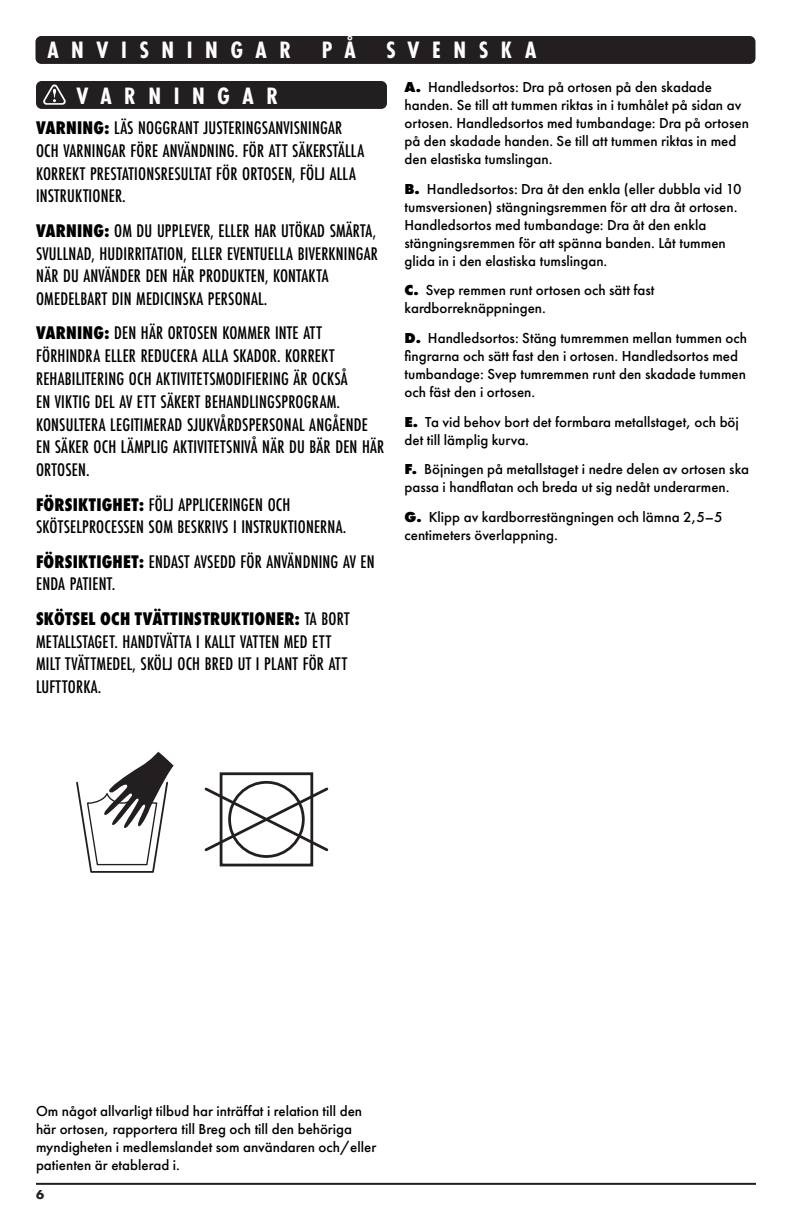
<style>
.page{position:relative;width:792px;height:1224px;background:#fff}
.page>*{position:absolute;margin:0;border:0;box-sizing:border-box;transform-origin:0 0}
.Page_title{font:700 24.6px "Futura PT Cond";letter-spacing:.51em;color:#fff}
.Caution{font:500 19px/22.8px "Futura PT Cond";letter-spacing:.01em;color:#000}
.Body_text{font:500 15px/18px "Futura PT";color:#000}
.t1{font:700 13.6px "Futura PT";color:#231f20}
.s1{font-weight:800}
</style>
<div class="page">
<div style="left:35px;top:36px;width:720px;height:28px;background:#231f20;border-radius:6px"></div>
<div style="left:36px;top:81px;width:351px;height:28px;background:#231f20;border-radius:6px"></div>
<svg style="left:43px;top:84px;width:23px;height:21px"></svg>
<hr style="left:36px;top:1183px;width:720px;height:2px;background:#231f20">
<svg style="left:76px;top:752px;width:98px;height:121px"></svg>
<div style="left:220px;top:772px;width:93px;height:94px;border:3px solid #231f20"></div>
<div style="left:228px;top:781px;width:77px;height:77px;border:3px solid #231f20;border-radius:50%"></div>
<svg style="left:204px;top:785px;width:125px;height:69px"></svg>
<p class="Page_title" style="left:47px;top:36px;width:490px">ANVISNINGAR PÅ SVENSKA</p>
<p class="Page_title" style="left:76px;top:82px;width:203px">VARNINGAR</p>
<p class="Caution" style="left:36px;top:116px;width:330px"><span class="s1">VARNING:</span> LÄS NOGGRANT JUSTERINGSANVISNINGAR OCH VARNINGAR FÖRE ANVÄNDNING. FÖR ATT SÄKERSTÄLLA KORREKT PRESTATIONSRESULTAT FÖR ORTOSEN, FÖLJ ALLA INSTRUKTIONER.</p>
<p class="Caution" style="left:36px;top:219px;width:343px"><span class="s1">VARNING:</span> OM DU UPPLEVER, ELLER HAR UTÖKAD SMÄRTA, SVULLNAD, HUDIRRITATION, ELLER EVENTUELLA BIVERKNINGAR NÄR DU ANVÄNDER DEN HÄR PRODUKTEN, KONTAKTA OMEDELBART DIN MEDICINSKA PERSONAL.</p>
<p class="Caution" style="left:36px;top:322px;width:350px"><span class="s1">VARNING:</span> DEN HÄR ORTOSEN KOMMER INTE ATT FÖRHINDRA ELLER REDUCERA ALLA SKADOR. KORREKT REHABILITERING OCH AKTIVITETSMODIFIERING ÄR OCKSÅ<br>EN VIKTIG DEL AV ETT SÄKERT BEHANDLINGSPROGRAM.<br>KONSULTERA LEGITIMERAD SJUKVÅRDSPERSONAL ANGÅENDE EN SÄKER OCH LÄMPLIG AKTIVITETSNIVÅ NÄR DU BÄR DEN HÄR ORTOSEN.</p>
<p class="Caution" style="left:36px;top:493px;width:312px"><span class="s1">FÖRSIKTIGHET:</span> FÖLJ APPLICERINGEN OCH<br>SKÖTSELPROCESSEN SOM BESKRIVS I INSTRUKTIONERNA.</p>
<p class="Caution" style="left:36px;top:550px;width:340px"><span class="s1">FÖRSIKTIGHET:</span> ENDAST AVSEDD FÖR ANVÄNDNING AV EN<br>ENDA PATIENT.</p>
<p class="Caution" style="left:36px;top:607px;width:315px"><span class="s1">SKÖTSEL OCH TVÄTTINSTRUKTIONER:</span> TA BORT METALLSTAGET. HANDTVÄTTA I KALLT VATTEN MED ETT MILT TVÄTTMEDEL, SKÖLJ OCH BRED UT I PLANT FÖR ATT LUFTTORKA.</p>
<p class="Body_text" style="left:404px;top:78px;width:346px"><span class="s1">A.</span> Handledsortos: Dra på ortosen på den skadade handen. Se till att tummen riktas in i tumhålet på sidan av ortosen. Handledsortos med tumbandage: Dra på ortosen på den skadade handen. Se till att tummen riktas in med den elastiska tumslingan.</p>
<p class="Body_text" style="left:404px;top:180px;width:339px"><span class="s1">B.</span> Handledsortos: Dra åt den enkla (eller dubbla vid 10 tumsversionen) stängningsremmen för att dra åt ortosen.<br>Handledsortos med tumbandage: Dra åt den enkla stängningsremmen för att spänna banden. Låt tummen glida in i den elastiska tumslingan.</p>
<p class="Body_text" style="left:404px;top:281px;width:252px"><span class="s1">C.</span> Svep remmen runt ortosen och sätt fast kardborreknäppningen.</p>
<p class="Body_text" style="left:404px;top:329px;width:344px"><span class="s1">D.</span> Handledsortos: Stäng tumremmen mellan tummen och fingrarna och sätt fast den i ortosen. Handledsortos med tumbandage: Svep tumremmen runt den skadade tummen och fäst den i ortosen.</p>
<p class="Body_text" style="left:404px;top:413px;width:336px"><span class="s1">E.</span> Ta vid behov bort det formbara metallstaget, och böj det till lämplig kurva.</p>
<p class="Body_text" style="left:404px;top:460px;width:346px"><span class="s1">F.</span> Böjningen på metallstaget i nedre delen av ortosen ska passa i handflatan och breda ut sig nedåt underarmen.</p>
<p class="Body_text" style="left:404px;top:508px;width:320px"><span class="s1">G.</span> Klipp av kardborrestängningen och lämna 2,5–5 centimeters överlappning.</p>
<p class="Body_text" style="left:36px;top:1102px;width:342px">Om något allvarligt tilbud har inträffat i relation till den här ortosen, rapportera till Breg och till den behöriga myndigheten i medlemslandet som användaren och/eller patienten är etablerad i.</p>
<p class="t1" style="left:36px;top:1186px;width:10px">6</p>
</div>
